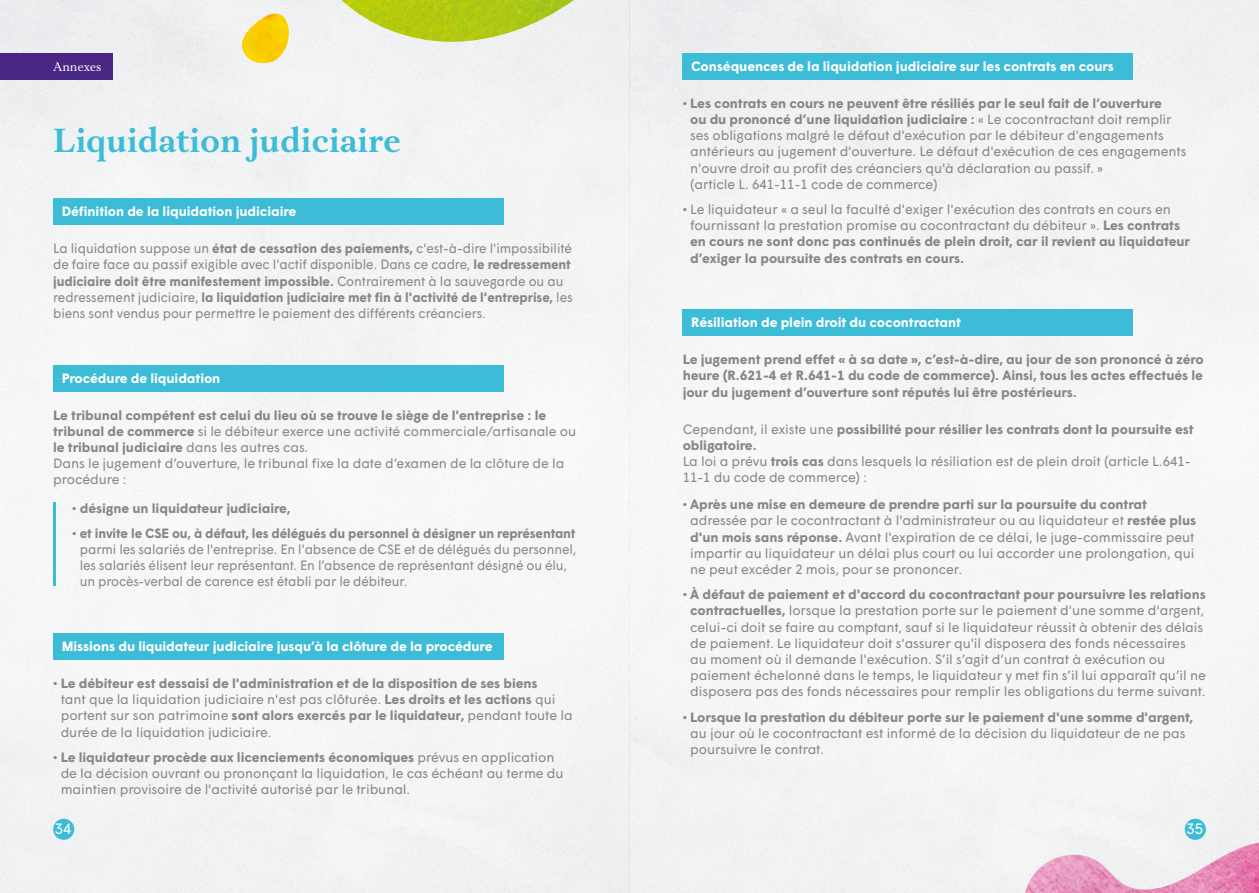
<style>
.page{position:relative;width:1259px;height:893px;background:#f4f5f5}
.page>*{position:absolute;margin:0;border:0;box-sizing:border-box;transform-origin:0 0}
.t1{font:700 34.5px "Aria Text G1";color:#3cbcd7}
.t2{font:15px "Wigrum";color:#fff}
.t3{font:13.5px/16.2px "Wigrum";letter-spacing:-.005em;color:#878787}
.t4{font:700 13.5px/16.2px "Wigrum";letter-spacing:-.005em;color:#878787}
.t5{font:13.5px/16.2px "Wigrum";letter-spacing:-.005em;color:#878787;scale:.95 1}
.t6{font:700 13.5px "Wigrum";letter-spacing:-.005em;color:#fff}
.t7{font:12.75px "Aria Text G1";color:#fff}
.s1{font-weight:700}
.s2{font-weight:400}
</style>
<div class="page">
<div style="left:53px;top:819px;width:21px;height:21px;background:#3cbcd7;border-radius:50%"></div>
<div style="left:1184px;top:819px;width:21px;height:21px;background:#3cbcd7;border-radius:50%"></div>
<div style="left:0;top:53px;width:112px;height:27px;background:#482683"></div>
<div style="left:53px;top:198px;width:450px;height:27px;background:#3cbcd7"></div>
<div style="left:53px;top:633px;width:450px;height:27px;background:#3cbcd7"></div>
<div style="left:53px;top:365px;width:450px;height:26px;background:#3cbcd7"></div>
<hr style="left:53px;top:502px;width:2px;height:84px;background:#3cbcd7">
<div style="left:682px;top:53px;width:451px;height:27px;background:#3cbcd7"></div>
<div style="left:682px;top:310px;width:451px;height:26px;background:#3cbcd7"></div>
<img style="left:341px;top:0;width:233px;height:42px">
<img style="left:241px;top:14px;width:49px;height:49px">
<img style="left:1025px;top:843px;width:234px;height:50px">
<p class="t7" style="left:53px;top:59px;width:50px">Annexes</p>
<h1 class="t1" style="left:53px;top:119px;width:349px">Liquidation judiciaire</h1>
<p class="t6" style="left:62px;top:201px;width:236px">Définition de la liquidation judiciaire</p>
<p class="t5" style="left:53px;top:239px;width:548px">La liquidation suppose un <span class="s1">état de cessation des paiements,</span> c'est-à-dire l'impossibilité de faire face au passif exigible avec l'actif disponible. Dans ce cadre, <span class="s1">le redressement judiciaire doit être manifestement impossible.</span> Contrairement à la sauvegarde ou au redressement judiciaire, <span class="s1">la liquidation judiciaire met fin à l'activité de l'entreprise,</span> les biens sont vendus pour permettre le paiement des différents créanciers.</p>
<p class="t6" style="left:62px;top:368px;width:160px">Procédure de liquidation</p>
<p class="t3" style="left:53px;top:406px;width:524px"><span class="s1">Le tribunal compétent est celui du lieu où se trouve le siège de l'entreprise : le tribunal de commerce</span> si le débiteur exerce une activité commerciale/artisanale ou <span class="s1">le tribunal judiciaire</span> dans les autres cas.<br>Dans le jugement d’ouverture, le tribunal fixe la date d’examen de la clôture de la procédure :</p>
<p class="t4" style="left:72px;top:499px;width:220px">• désigne un liquidateur judiciaire,</p>
<p class="t4" style="left:72px;top:524px;width:505px">• et invite le CSE ou, à défaut, les délégués du personnel à désigner un représentant</p>
<p class="t5" style="left:80px;top:540px;width:524px">parmi les salariés de l'entreprise. En l'absence de CSE et de délégués du personnel, les salariés élisent leur représentant. En l’absence de représentant désigné ou élu, un procès-verbal de carence est établi par le débiteur.</p>
<p class="t6" style="left:62px;top:636px;width:432px">Missions du liquidateur judiciaire jusqu’à la clôture de la procédure</p>
<p class="t4" style="left:61px;top:674px;width:513px;text-indent:-8px">• Le débiteur est dessaisi de l'administration et de la disposition de ses biens<br><span class="s2">tant que la liquidation judiciaire n'est pas clôturée.</span> Les droits et les actions <span class="s2">qui portent sur son patrimoine</span> sont alors exercés par le liquidateur, <span class="s2">pendant toute la durée de la liquidation judiciaire.</span></p>
<p class="t3" style="left:61px;top:748px;width:504px;text-indent:-8px"><span class="s1">• Le liquidateur procède aux licenciements économiques</span> prévus en application de la décision ouvrant ou prononçant la liquidation, le cas échéant au terme du maintien provisoire de l'activité autorisé par le tribunal.</p>
<p class="t6" style="left:691px;top:56px;width:424px">Conséquences de la liquidation judiciaire sur les contrats en cours</p>
<p class="t3" style="left:690px;top:94px;width:498px;text-indent:-8px"><span class="s1">• Les contrats en cours ne peuvent être résiliés par le seul fait de l’ouverture<br>ou du prononcé d’une liquidation judiciaire :</span> « Le cocontractant doit remplir ses obligations malgré le défaut d'exécution par le débiteur d'engagements antérieurs au jugement d'ouverture. Le défaut d'exécution de ces engagements n'ouvre droit au profit des créanciers qu'à déclaration au passif. »<br>(article L. 641-11-1 code de commerce)</p>
<p class="t3" style="left:690px;top:200px;width:501px;text-indent:-8px"><span class="s1">•</span> Le liquidateur « a seul la faculté d'exiger l'exécution des contrats en cours en fournissant la prestation promise au cocontractant du débiteur ». <span class="s1">Les contrats en cours ne sont donc pas continués de plein droit, car il revient au liquidateur d’exiger la poursuite des contrats en cours.</span></p>
<p class="t6" style="left:691px;top:312px;width:271px">Résiliation de plein droit du cocontractant</p>
<p class="t4" style="left:682px;top:350px;width:523px;text-align:justify">Le jugement prend effet « à sa date », c’est-à-dire, au jour de son prononcé à zéro heure (R.621-4 et R.641-1 du code de commerce). Ainsi, tous les actes effectués le jour du jugement d’ouverture sont réputés lui être postérieurs.</p>
<p class="t3" style="left:682px;top:420px;width:512px">Cependant, il existe une <span class="s1">possibilité pour résilier les contrats dont la poursuite est obligatoire.<br></span>La loi a prévu <span class="s1">trois cas</span> dans lesquels la résiliation est de plein droit (article L.641- 11-1 du code de commerce) :</p>
<p class="t3" style="left:690px;top:495px;width:507px;text-indent:-8px"><span class="s1">• Après une mise en demeure de prendre parti sur la poursuite du contrat </span>adressée par le cocontractant à l'administrateur ou au liquidateur et <span class="s1">restée plus d'un mois sans réponse.</span> Avant l'expiration de ce délai, le juge-commissaire peut impartir au liquidateur un délai plus court ou lui accorder une prolongation, qui ne peut excéder 2 mois, pour se prononcer.</p>
<p class="t3" style="left:690px;top:585px;width:517px;text-indent:-8px"><span class="s1">• À défaut de paiement et d'accord du cocontractant pour poursuivre les relations contractuelles,</span> lorsque la prestation porte sur le paiement d'une somme d'argent, celui-ci doit se faire au comptant, sauf si le liquidateur réussit à obtenir des délais de paiement. Le liquidateur doit s'assurer qu'il disposera des fonds nécessaires au moment où il demande l'exécution. S’il s’agit d’un contrat à exécution ou paiement échelonné dans le temps, le liquidateur y met fin s’il lui apparaît qu’il ne disposera pas des fonds nécessaires pour remplir les obligations du terme suivant.</p>
<p class="t4" style="left:682px;top:708px;width:512px">• Lorsque la prestation du débiteur porte sur le paiement d'une somme d'argent,</p>
<p class="t3" style="left:690px;top:724px;width:497px">au jour où le cocontractant est informé de la décision du liquidateur de ne pas poursuivre le contrat.</p>
<p class="t2" style="left:55px;top:818px;width:18px">34</p>
<p class="t2" style="left:1186px;top:818px;width:18px">35</p>
</div>
